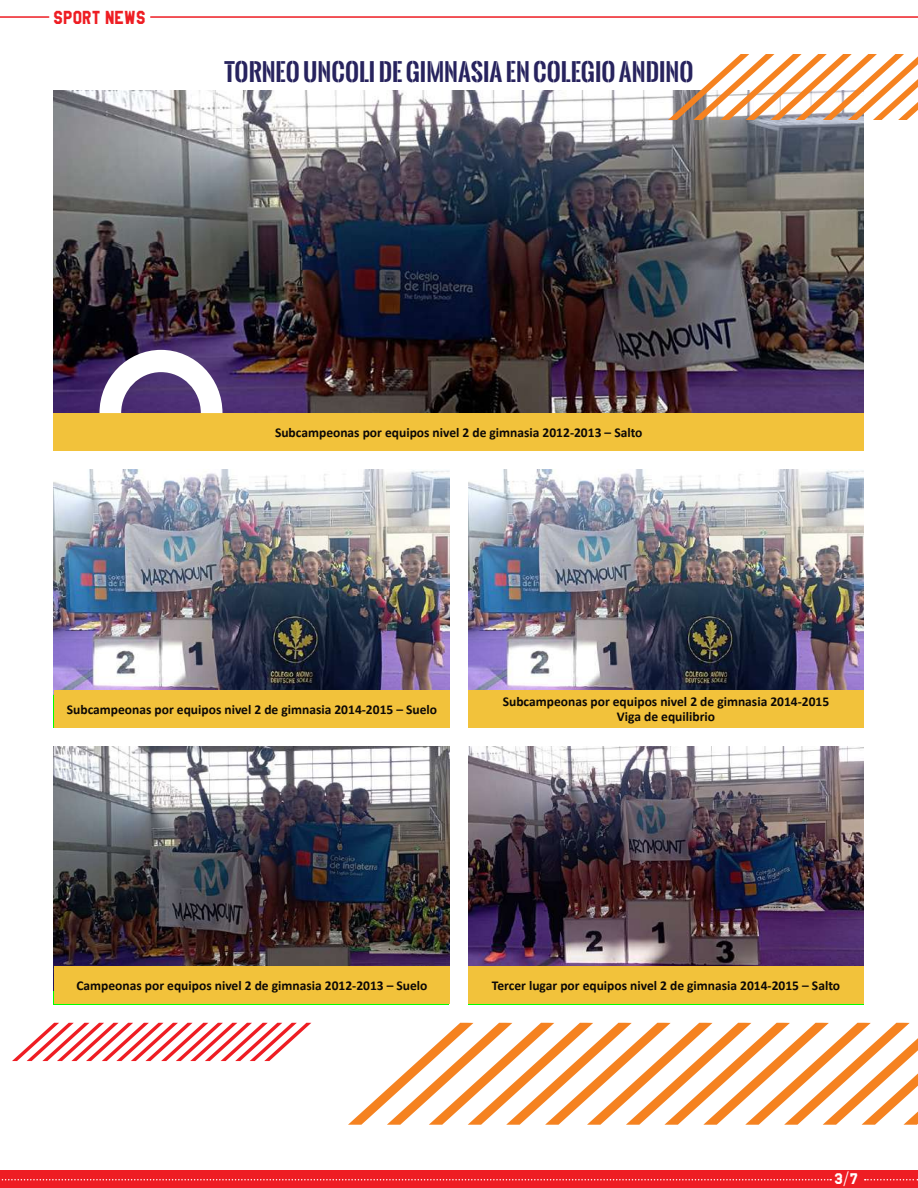
<style>
.page{position:relative;width:918px;height:1188px;background:#fff}
.page>*{position:absolute;margin:0;border:0;box-sizing:border-box;transform-origin:0 0}
.t1{font:700 24px "Oswald Stencil";color:#27235e}
.t2{font:16.5px "High School USA Sans";letter-spacing:.01em;color:#ee1d23}
.t3{font:700 13.5px/15px "Calibri";color:#0c0806;text-align:center}
.t4{font:13.5px "High School USA Sans";color:#fff}
</style>
<div class="page">
<img style="left:468px;top:470px;width:396px;height:220px">
<hr style="left:0;top:16px;width:49px;height:2px;background:#ee1d23">
<hr style="left:151px;top:16px;width:767px;height:2px;background:#ee1d23">
<svg style="left:12px;top:1023px;width:299px;height:38px"></svg>
<img style="left:53px;top:90px;width:811px;height:323px">
<img style="left:53px;top:470px;width:396px;height:225px">
<img style="left:53px;top:746px;width:396px;height:245px">
<img style="left:468px;top:746px;width:396px;height:220px">
<div style="left:53px;top:413px;width:811px;height:38px;background:#f2c23b"></div>
<div style="left:468px;top:690px;width:396px;height:38px;background:#f2c23b"></div>
<div style="left:54px;top:690px;width:396px;height:38px;background:#f2c23b"></div>
<div style="left:54px;top:966px;width:396px;height:38px;background:#f2c23b"></div>
<div style="left:468px;top:966px;width:396px;height:38px;background:#f2c23b"></div>
<div style="left:0;top:1170px;width:918px;height:18px;background:#ee1d23"></div>
<svg style="left:1px;top:1179px;width:830px;height:1px"></svg>
<svg style="left:865px;top:1179px;width:53px;height:1px"></svg>
<svg style="left:668px;top:54px;width:250px;height:66px"></svg>
<svg style="left:348px;top:1023px;width:570px;height:102px"></svg>
<svg style="left:99px;top:350px;width:123px;height:63px"></svg>
<p class="t2" style="left:53px;top:7px;width:94px">SPORT NEWS</p>
<h1 class="t1" style="left:225px;top:54px;width:470px">TORNEO UNCOLI DE GIMNASIA EN COLEGIO ANDINO</h1>
<p class="t3" style="left:275px;top:425px;width:369px">Subcampeonas por equipos nivel 2 de gimnasia 2012-2013 – Salto</p>
<p class="t3" style="left:67px;top:702px;width:372px">Subcampeonas por equipos nivel 2 de gimnasia 2014-2015 – Suelo</p>
<p class="t3" style="left:503px;top:694px;width:328px">Subcampeonas por equipos nivel 2 de gimnasia 2014-2015<br>Viga de equilibrio</p>
<p class="t3" style="left:76px;top:978px;width:353px">Campeonas por equipos nivel 2 de gimnasia 2012-2013 – Suelo</p>
<p class="t3" style="left:492px;top:978px;width:350px">Tercer lugar por equipos nivel 2 de gimnasia 2014-2015 – Salto</p>
<p class="t4" style="left:834px;top:1171px;width:25px">3/7</p>
</div>
